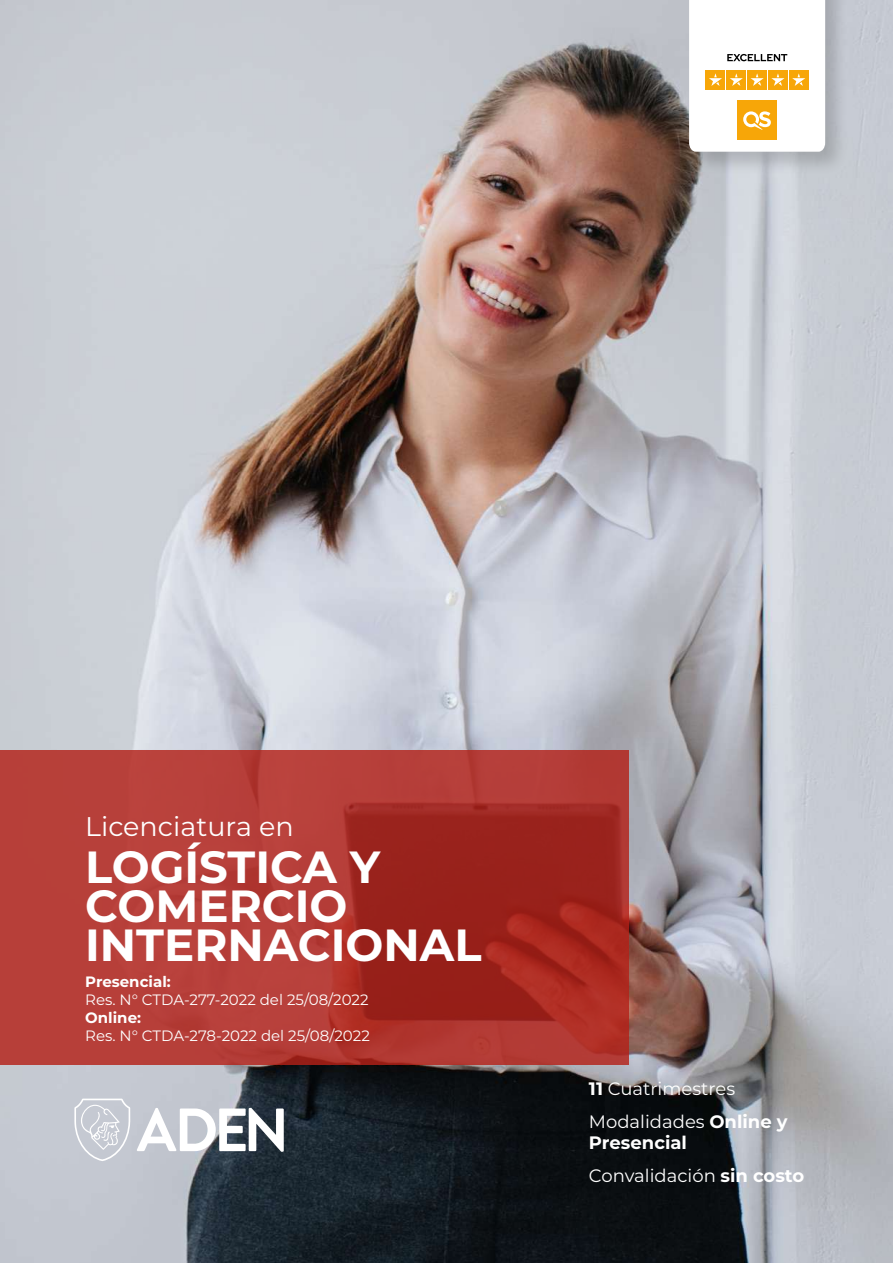
<style>
.page{position:relative;width:893px;height:1263px;background:#fff}
.page>*{position:absolute;margin:0;border:0;box-sizing:border-box;transform-origin:0 0}
.t1{font:700 45px/39px "Montserrat";color:#fff}
.t2{font:27px "Montserrat";color:#fff}
.t3{font:18px/33px "Montserrat";color:#fff}
.t4{font:700 18px/33px "Montserrat";color:#fff}
.t5{font:15px "Montserrat";color:#fff}
.t6{font:700 15px "Montserrat";color:#fff}
.s1{font-weight:700}
.s2{font-weight:400}
</style>
<div class="page">
<img style="left:0;top:0;width:893px;height:1263px">
<svg style="left:137px;top:1108px;width:147px;height:44px"></svg>
<svg style="left:74px;top:1098px;width:56px;height:63px"></svg>
<svg style="left:0;top:750px;width:629px;height:314px;fill:#b63e39"></svg>
<div style="left:686px;top:0;width:163px;height:175px;background:#1d1d1b;opacity:.2"></div>
<svg style="left:689px;top:0;width:136px;height:152px"></svg>
<h2 class="t2" style="left:85px;top:808px;width:210px">Licenciatura en</h2>
<h1 class="t1" style="left:85px;top:845px;width:398px">LOGÍSTICA Y<br>COMERCIO<br>INTERNACIONAL</h1>
<p class="t6" style="left:85px;top:970px;width:87px">Presencial:</p>
<p class="t5" style="left:85px;top:989px;width:285px">Res. N° CTDA-277-2022 del 25/08/2022</p>
<p class="t6" style="left:85px;top:1006px;width:57px">Online:</p>
<p class="t5" style="left:85px;top:1025px;width:286px">Res. N° CTDA-278-2022 del 25/08/2022</p>
<p class="t3" style="left:589px;top:1072px;width:200px"><span class="s1">11</span> Cuatrimestres<br>Modalidades <span class="s1">Online y</span></p>
<p class="t4" style="left:589px;top:1125px;width:217px">Presencial<br><span class="s2">Convalidación</span> sin costo</p>
</div>
